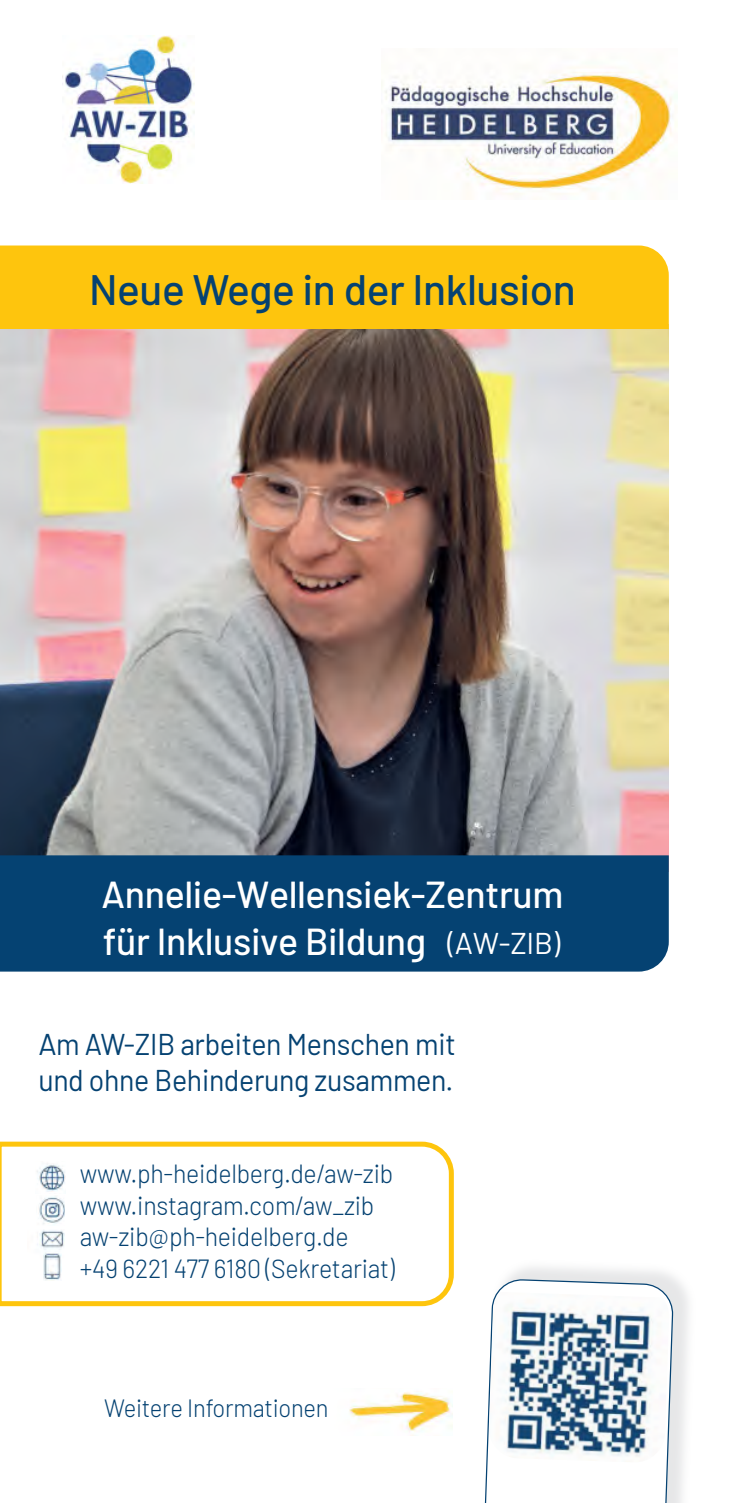
<style>
.page{position:relative;width:748px;height:1503px;background:#fff}
.page>*{position:absolute;margin:0;border:0;box-sizing:border-box;transform-origin:0 0}
.t1{font:500 42.5px "Barlow";letter-spacing:-.01em;color:#054272}
.t2{font:500 37.5px "Barlow";letter-spacing:-.01em;color:#fff}
.t3{font:30px/36px "Barlow";letter-spacing:-.01em;color:#054272}
.t4{font:300 26.25px/31.5px "Barlow";letter-spacing:-.01em;color:#054272;scale:.95 1}
.t5{font:300 25px "Barlow";letter-spacing:-.01em;color:#054272;scale:.95 1}
.s1{font-weight:400;font-size:30px}
</style>
<div class="page">
<img style="left:385px;top:67px;width:293px;height:132px">
<img style="left:0;top:329px;width:669px;height:526px">
<div style="left:0;top:245px;width:669px;height:84px;background:#fec50d"></div>
<div style="left:0;top:855px;width:669px;height:116px;background:#054272"></div>
<img style="left:62px;top:35px;width:133px;height:149px">
<div style="left:484px;top:1259px;width:213px;height:243px;background:#c2c3c6;opacity:.4"></div>
<svg style="left:484px;top:1278px;width:189px;height:224px"></svg>
<img style="left:489px;top:1291px;width:180px;height:171px">
<img style="left:349px;top:1392px;width:103px;height:40px">
<svg style="left:0;top:1141px;width:454px;height:166px"></svg>
<img style="left:36px;top:1195px;width:29px;height:30px">
<img style="left:27px;top:1229px;width:38px;height:31px">
<img style="left:35px;top:1161px;width:31px;height:32px">
<img style="left:43px;top:1252px;width:18px;height:28px">
<h1 class="t1" style="left:89px;top:259px;width:488px">Neue Wege in der Inklusion</h1>
<h2 class="t2" style="left:102px;top:867px;width:463px">Annelie-Wellensiek-Zentrum</h2>
<h2 class="t2" style="left:103px;top:913px;width:459px">für Inklusive Bildung <span class="s1">(AW-ZIB)</span></h2>
<p class="t3" style="left:38px;top:1023px;width:419px">Am AW-ZIB arbeiten Menschen mit und ohne Behinderung zusammen.</p>
<p class="t4" style="left:80px;top:1156px;width:333px">www.ph-heidelberg.de/aw-zib www.instagram.com/aw_zib aw-zib@ph-heidelberg.de<br>+49 6221 477 6180 (Sekretariat)</p>
<p class="t5" style="left:104px;top:1389px;width:238px">Weitere Informationen</p>
</div>
